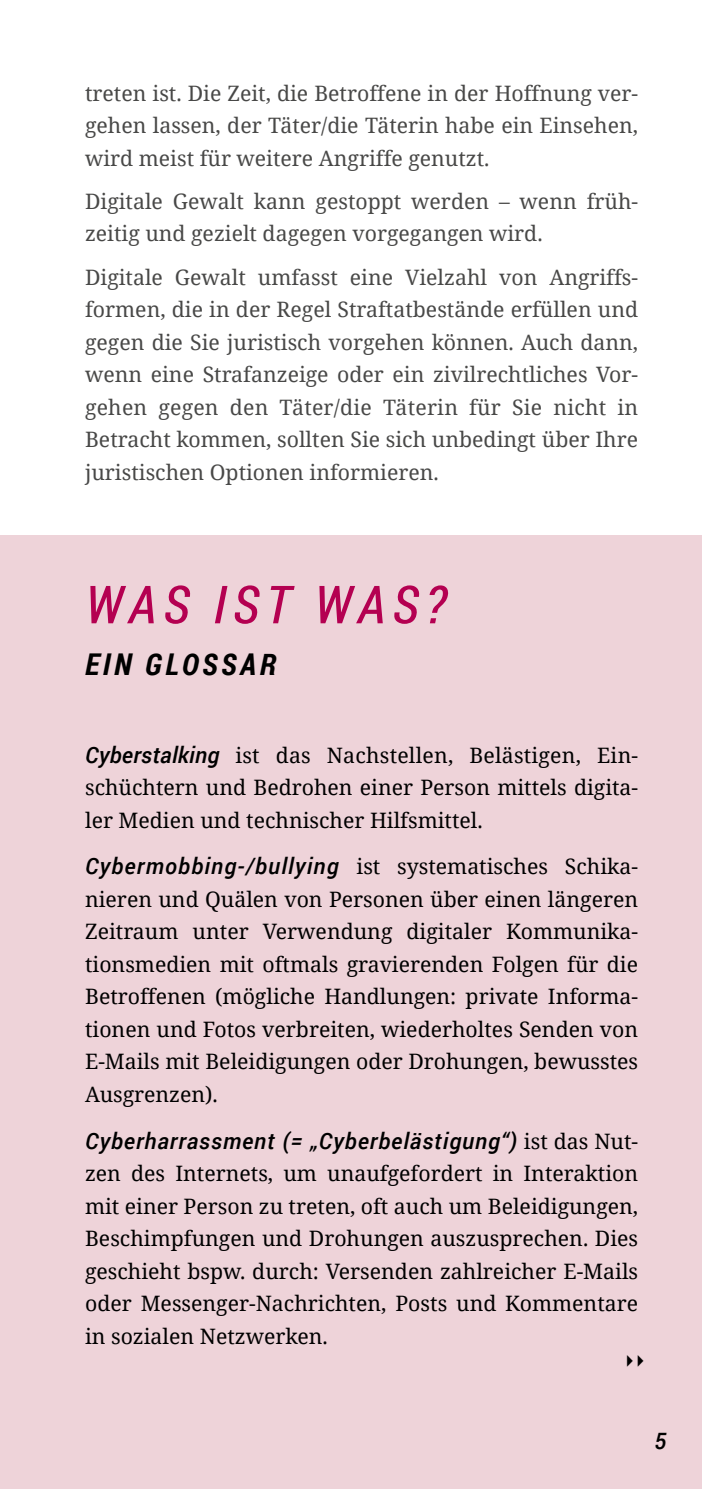
<style>
.page{position:relative;width:702px;height:1489px;background:#fff}
.page>*{position:absolute;margin:0;border:0;box-sizing:border-box;transform-origin:0 0}
.t1{font:italic 52.5px "Roboto Condensed";letter-spacing:.11em;color:#b40051}
.t2{font:italic 700 30px "Roboto Condensed";color:#000}
.t3{font:italic 500 22.5px "Roboto";letter-spacing:.04em;color:#000}
.t4{font:21.25px/32.5px "Noto Serif";color:#000;text-align:justify}
.t5{font:21.25px/32.5px "Noto Serif";color:#484847;text-align:justify}
.t6{font:19.5px "Lucida Grande";color:#000}
.s1{font-family:"Roboto";font-weight:500;font-style:italic;font-size:22.5px}
.s2{font-family:"Noto Serif";font-weight:400;font-style:normal;font-size:21.25px}
</style>
<div class="page">
<div style="left:0;top:535px;width:702px;height:953px;background:#eed3d9"></div>
<p class="t5" style="left:85px;top:76px;width:554px">treten ist. Die Zeit, die Betroffene in der Hoffnung ver&shy;gehen lassen, der Täter/die Täterin habe ein Einsehen, wird meist für weitere Angriffe genutzt.</p>
<p class="t5" style="left:85px;top:184px;width:554px">Digitale Gewalt kann gestoppt werden – wenn früh&shy;zeitig und gezielt dagegen vorgegangen wird.</p>
<p class="t5" style="left:85px;top:260px;width:554px">Digitale Gewalt umfasst eine Vielzahl von Angriffs&shy;formen, die in der Regel Straftatbestände erfüllen und gegen die Sie juristisch vorgehen können. Auch dann, wenn eine Strafanzeige oder ein zivilrechtliches Vor&shy;gehen gegen den Täter/die Täterin für Sie nicht in Betracht kommen, sollten Sie sich unbedingt über Ihre juristischen Optionen informieren.</p>
<h1 class="t1" style="left:85px;top:568px;width:362px">WAS IST WAS?</h1>
<h2 class="t2" style="left:85px;top:643px;width:17px">EIN</h2>
<h2 class="t2" style="left:145px;top:643px;width:20px">GLOSSAR</h2>
<p class="t4" style="left:85px;top:737px;width:554px"><span class="s1">Cyberstalking</span> ist das Nachstellen, Belästigen, Ein&shy;schüchtern und Bedrohen einer Person mittels digita&shy;ler Medien und technischer Hilfsmittel.</p>
<p class="t4" style="left:85px;top:849px;width:554px"><span class="s1">Cybermobbing-/bullying</span> ist systematisches Schika&shy;nieren und Quälen von Personen über einen längeren Zeitraum unter Verwendung digitaler Kommunika&shy;tionsmedien mit oftmals gravierenden Folgen für die Betroffenen (mögliche Handlungen: private Informa&shy;tionen und Fotos verbreiten, wiederholtes Senden von E-Mails mit Beleidigungen oder Drohungen, bewusstes Ausgrenzen).</p>
<p class="t3" style="left:85px;top:1124px;width:554px">Cyberharrassment (= „Cyberbelästigung“) <span class="s2">ist das Nut-</span></p>
<p class="t4" style="left:85px;top:1156px;width:554px">zen des Internets, um unaufgefordert in Interaktion mit einer Person zu treten, oft auch um Beleidigungen, Beschimpfungen und Drohungen auszusprechen. Dies geschieht bspw. durch: Versenden zahlreicher E-Mails oder Messenger-Nachrichten, Posts und Kommentare in sozialen Netzwerken.</p>
<p class="t6" style="left:624px;top:1348px;width:22px">▸▸</p>
<p class="t3" style="left:654px;top:1424px;width:14px">5</p>
</div>
